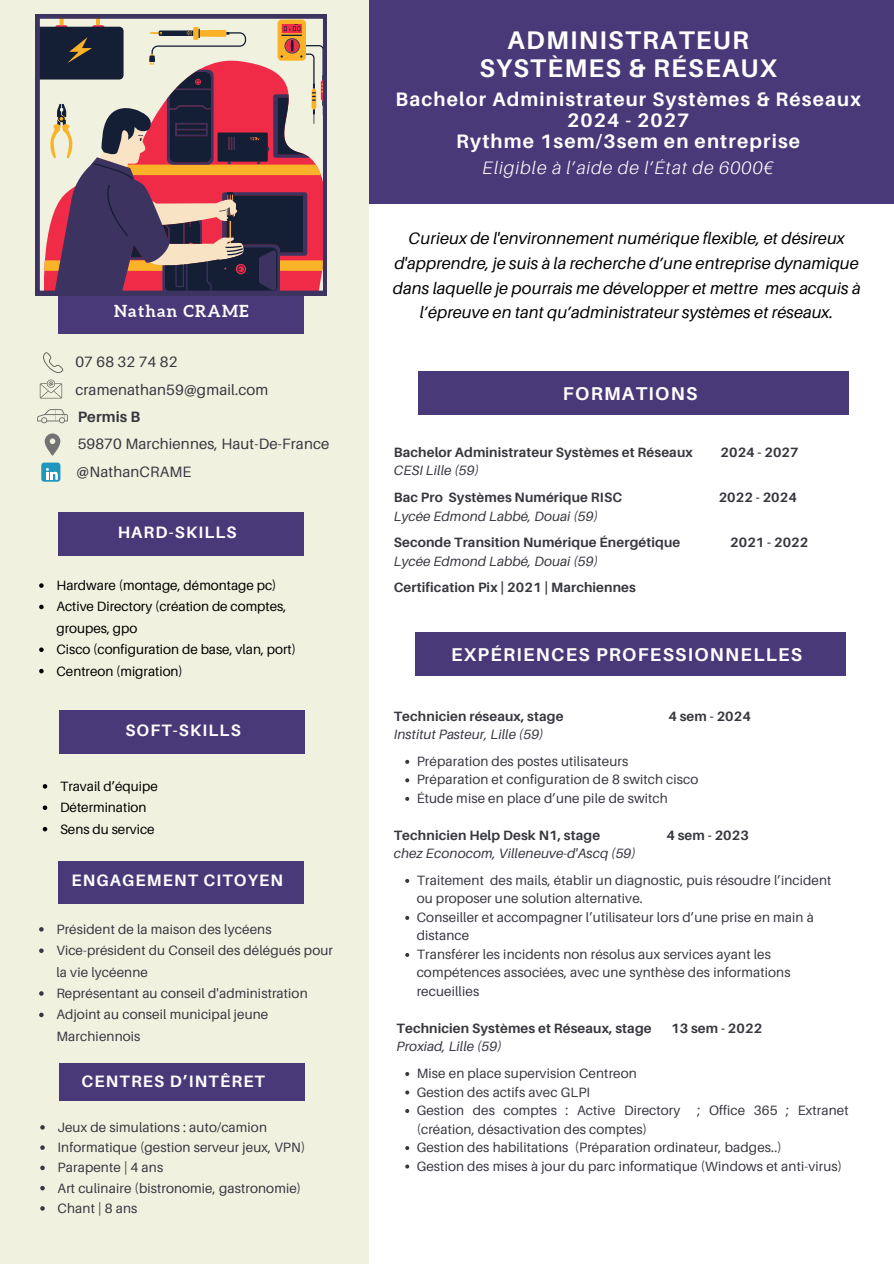
<style>
.page{position:relative;width:894px;height:1264px;background:#fff}
.page>*{position:absolute;margin:0;border:0;box-sizing:border-box;transform-origin:0 0}
.t1{font:700 25.5px/28px "Aileron";letter-spacing:.05em;color:#fff;text-align:center}
.t2{font:700 19.5px/21px "Aileron";letter-spacing:.06em;color:#fff;text-align:center}
.t3{font:700 18.45px "Aileron";letter-spacing:.07em;color:#fff}
.t4{font:italic 300 18px "Aileron";letter-spacing:.06em;color:#fff}
.t5{font:italic 16.5px/24.8px "Aileron";letter-spacing:.01em;color:#000;text-align:center}
.t6{font:700 16.5px "Aileron";letter-spacing:.07em;color:#fff}
.t7{font:700 16.5px "Aleo";letter-spacing:.07em;color:#fff}
.t8{font:15px "Aileron";letter-spacing:.01em;color:#373741}
.t9{font:700 15px "Aileron";letter-spacing:.01em;color:#373741}
.t10{font:13.5px/18.5px "Aileron";letter-spacing:.01em;color:#373741}
.t11{font:700 13.5px "Aileron";letter-spacing:.01em;color:#373741}
.t12{font:13.5px/21.3px "Aileron";color:#000}
.t13{font:italic 13.5px "Aileron";letter-spacing:.01em;color:#373741}
</style>
<div class="page">
<div style="left:368px;top:0;width:525px;height:204px;background:#493979"></div>
<div style="left:0;top:0;width:368px;height:1263px;background:#f1f1df"></div>
<div style="left:415px;top:632px;width:429px;height:44px;background:#493979"></div>
<svg style="left:43px;top:352px;width:20px;height:21px"></svg>
<svg style="left:40px;top:379px;width:22px;height:19px"></svg>
<svg style="left:37px;top:409px;width:30px;height:14px"></svg>
<svg style="left:45px;top:433px;width:15px;height:23px"></svg>
<div style="left:58px;top:861px;width:246px;height:42px;background:#493979"></div>
<div style="left:58px;top:512px;width:246px;height:44px;background:#493979"></div>
<div style="left:60px;top:710px;width:245px;height:44px;background:#493979"></div>
<div style="left:41px;top:462px;width:19px;height:19px;background:#2197bd;border-radius:3px"></div>
<svg style="left:46px;top:468px;width:12px;height:12px"></svg>
<div style="left:418px;top:371px;width:430px;height:44px;background:#493979"></div>
<div style="left:58px;top:290px;width:246px;height:44px;background:#493979"></div>
<div style="left:60px;top:1063px;width:245px;height:37px;background:#493979"></div>
<svg style="left:35px;top:14px;width:292px;height:281px"></svg>
<svg style="left:40px;top:1125px;width:5px;height:4px"></svg>
<svg style="left:40px;top:1145px;width:5px;height:4px"></svg>
<svg style="left:40px;top:1165px;width:5px;height:5px"></svg>
<svg style="left:40px;top:1185px;width:5px;height:5px"></svg>
<svg style="left:40px;top:1206px;width:5px;height:4px"></svg>
<svg style="left:39px;top:927px;width:5px;height:4px"></svg>
<svg style="left:39px;top:948px;width:5px;height:5px"></svg>
<svg style="left:39px;top:991px;width:5px;height:4px"></svg>
<svg style="left:39px;top:1012px;width:5px;height:5px"></svg>
<svg style="left:39px;top:583px;width:5px;height:5px"></svg>
<svg style="left:39px;top:604px;width:5px;height:5px"></svg>
<svg style="left:39px;top:647px;width:5px;height:5px"></svg>
<svg style="left:39px;top:669px;width:5px;height:4px"></svg>
<svg style="left:405px;top:759px;width:4px;height:4px"></svg>
<svg style="left:405px;top:778px;width:4px;height:4px"></svg>
<svg style="left:405px;top:796px;width:4px;height:4px"></svg>
<svg style="left:405px;top:878px;width:4px;height:4px"></svg>
<svg style="left:405px;top:915px;width:4px;height:4px"></svg>
<svg style="left:405px;top:953px;width:4px;height:3px"></svg>
<svg style="left:405px;top:1072px;width:4px;height:3px"></svg>
<svg style="left:405px;top:1090px;width:4px;height:4px"></svg>
<svg style="left:405px;top:1109px;width:4px;height:3px"></svg>
<svg style="left:405px;top:1146px;width:4px;height:3px"></svg>
<svg style="left:405px;top:1164px;width:4px;height:4px"></svg>
<svg style="left:43px;top:784px;width:4px;height:4px"></svg>
<svg style="left:43px;top:805px;width:4px;height:5px"></svg>
<svg style="left:43px;top:826px;width:4px;height:5px"></svg>
<p class="t7" style="left:114px;top:302px;width:136px">Nathan CRAME</p>
<p class="t8" style="left:75px;top:352px;width:103px">07 68 32 74 82</p>
<p class="t8" style="left:75px;top:380px;width:194px">cramenathan59@gmail.com</p>
<p class="t9" style="left:78px;top:407px;width:64px">Permis B</p>
<p class="t8" style="left:78px;top:434px;width:253px">59870 Marchiennes, Haut-De-France</p>
<p class="t8" style="left:77px;top:462px;width:116px">@NathanCRAME</p>
<h6 class="t6" style="left:118px;top:522px;width:120px">HARD-SKILLS</h6>
<p class="t12" style="left:56px;top:574px;width:221px">Hardware (montage, démontage pc)</p>
<p class="t12" style="left:56px;top:596px;width:231px">Active Directory (création de comptes, groupes, gpo</p>
<p class="t12" style="left:56px;top:638px;width:241px">Cisco (configuration de base, vlan, port)</p>
<p class="t12" style="left:56px;top:660px;width:128px">Centreon (migration)</p>
<p class="t6" style="left:125px;top:720px;width:117px">SOFT-SKILLS</p>
<p class="t12" style="left:60px;top:775px;width:99px">Travail d’équipe</p>
<p class="t12" style="left:60px;top:796px;width:88px">Détermination</p>
<p class="t12" style="left:60px;top:818px;width:96px">Sens du service</p>
<p class="t6" style="left:71px;top:870px;width:213px">ENGAGEMENT CITOYEN</p>
<p class="t10" style="left:56px;top:919px;width:216px">Président de la maison des lycéens</p>
<h5 class="t10" style="left:56px;top:939px;width:278px;line-height:21.3px">Vice-président du Conseil des délégués pour la vie lycéenne</h5>
<p class="t10" style="left:56px;top:983px;width:253px">Représentant au conseil d'administration</p>
<p class="t10" style="left:56px;top:1003px;width:213px;line-height:21.3px">Adjoint au conseil municipal jeune<br>Marchiennois</p>
<p class="t6" style="left:81px;top:1070px;width:185px">CENTRES D’INTÊRET</p>
<p class="t10" style="left:58px;top:1117px;width:211px">Jeux de simulations : auto/camion</p>
<p class="t10" style="left:58px;top:1137px;width:249px">Informatique (gestion serveur jeux, VPN)</p>
<p class="t10" style="left:58px;top:1158px;width:107px">Parapente | 4 ans</p>
<h6 class="t10" style="left:58px;top:1178px;width:245px">Art culinaire (bistronomie, gastronomie)</h6>
<p class="t10" style="left:58px;top:1198px;width:81px">Chant | 8 ans</p>
<h1 class="t1" style="left:479px;top:25px;width:299px">ADMINISTRATEUR<br>SYSTÈMES &amp; RÉSEAUX</h1>
<h2 class="t2" style="left:395px;top:88px;width:467px">Bachelor Administrateur Systèmes &amp; Réseaux<br>2024 - 2027<br>Rythme 1sem/3sem en entreprise</h2>
<h3 class="t4" style="left:482px;top:156px;width:293px">Eligible à l’aide de l’État de 6000€</h3>
<p class="t5" style="left:393px;top:226px;width:469px">Curieux de l'environnement numérique flexible, et désireux d'apprendre, je suis à la recherche d’une entreprise dynamique dans laquelle je pourrais me développer et mettre mes acquis à l’épreuve en tant qu’administrateur systèmes et réseaux.</p>
<p class="t3" style="left:562px;top:381px;width:136px">FORMATIONS</p>
<p class="t11" style="left:393px;top:444px;width:300px">Bachelor Administrateur Systèmes et Réseaux</p>
<p class="t11" style="left:720px;top:444px;width:80px">2024 - 2027</p>
<p class="t13" style="left:393px;top:462px;width:87px">CESI Lille (59)</p>
<p class="t11" style="left:393px;top:489px;width:230px">Bac Pro Systèmes Numérique RISC</p>
<p class="t11" style="left:718px;top:489px;width:80px">2022 - 2024</p>
<p class="t13" style="left:393px;top:507px;width:206px">Lycée Edmond Labbé, Douai (59)</p>
<h2 class="t11" style="left:393px;top:534px;width:288px">Seconde Transition Numérique Énergétique</h2>
<h2 class="t11" style="left:730px;top:534px;width:80px">2021 - 2022</h2>
<p class="t13" style="left:393px;top:552px;width:206px">Lycée Edmond Labbé, Douai (59)</p>
<p class="t11" style="left:393px;top:579px;width:244px">Certification Pix | 2021 | Marchiennes</p>
<p class="t3" style="left:451px;top:642px;width:352px">EXPÉRIENCES PROFESSIONNELLES</p>
<p class="t11" style="left:393px;top:707px;width:171px">Technicien réseaux, stage</p>
<p class="t11" style="left:668px;top:707px;width:84px">4 sem - 2024</p>
<h5 class="t13" style="left:393px;top:726px;width:151px">Institut Pasteur, Lille (59)</h5>
<p class="t10" style="left:416px;top:751px;width:213px">Préparation des postes utilisateurs</p>
<p class="t10" style="left:416px;top:770px;width:283px">Préparation et configuration de 8 switch cisco</p>
<p class="t10" style="left:416px;top:788px;width:252px">Étude mise en place d’une pile de switch</p>
<p class="t11" style="left:393px;top:826px;width:208px">Technicien Help Desk N1, stage</p>
<p class="t11" style="left:666px;top:826px;width:84px">4 sem - 2023</p>
<h5 class="t13" style="left:393px;top:845px;width:243px">chez Econocom, Villeneuve-d'Ascq (59)</h5>
<p class="t10" style="left:416px;top:870px;width:416px">Traitement des mails, établir un diagnostic, puis résoudre l’incident ou proposer une solution alternative.</p>
<p class="t10" style="left:416px;top:907px;width:398px">Conseiller et accompagner l’utilisateur lors d’une prise en main à distance</p>
<p class="t10" style="left:416px;top:944px;width:375px">Transférer les incidents non résolus aux services ayant les compétences associées, avec une synthèse des informations recueillies</p>
<p class="t11" style="left:396px;top:1019px;width:256px">Technicien Systèmes et Réseaux, stage</p>
<p class="t11" style="left:671px;top:1019px;width:92px">13 sem - 2022</p>
<p class="t13" style="left:396px;top:1038px;width:107px">Proxiad, Lille (59)</p>
<p class="t10" style="left:416px;top:1063px;width:221px">Mise en place supervision Centreon</p>
<h2 class="t10" style="left:416px;top:1082px;width:175px">Gestion des actifs avec GLPI</h2>
<p class="t10" style="left:416px;top:1100px;width:265px">Gestion des comptes : Active Directory</p>
<p class="t10" style="left:697px;top:1100px;width:153px">; Office 365 ; Extranet</p>
<p class="t10" style="left:416px;top:1119px;width:232px">(création, désactivation des comptes)</p>
<p class="t10" style="left:416px;top:1137px;width:366px">Gestion des habilitations (Préparation ordinateur, badges..)</p>
<p class="t10" style="left:416px;top:1156px;width:427px">Gestion des mises à jour du parc informatique (Windows et anti-virus)</p>
</div>
